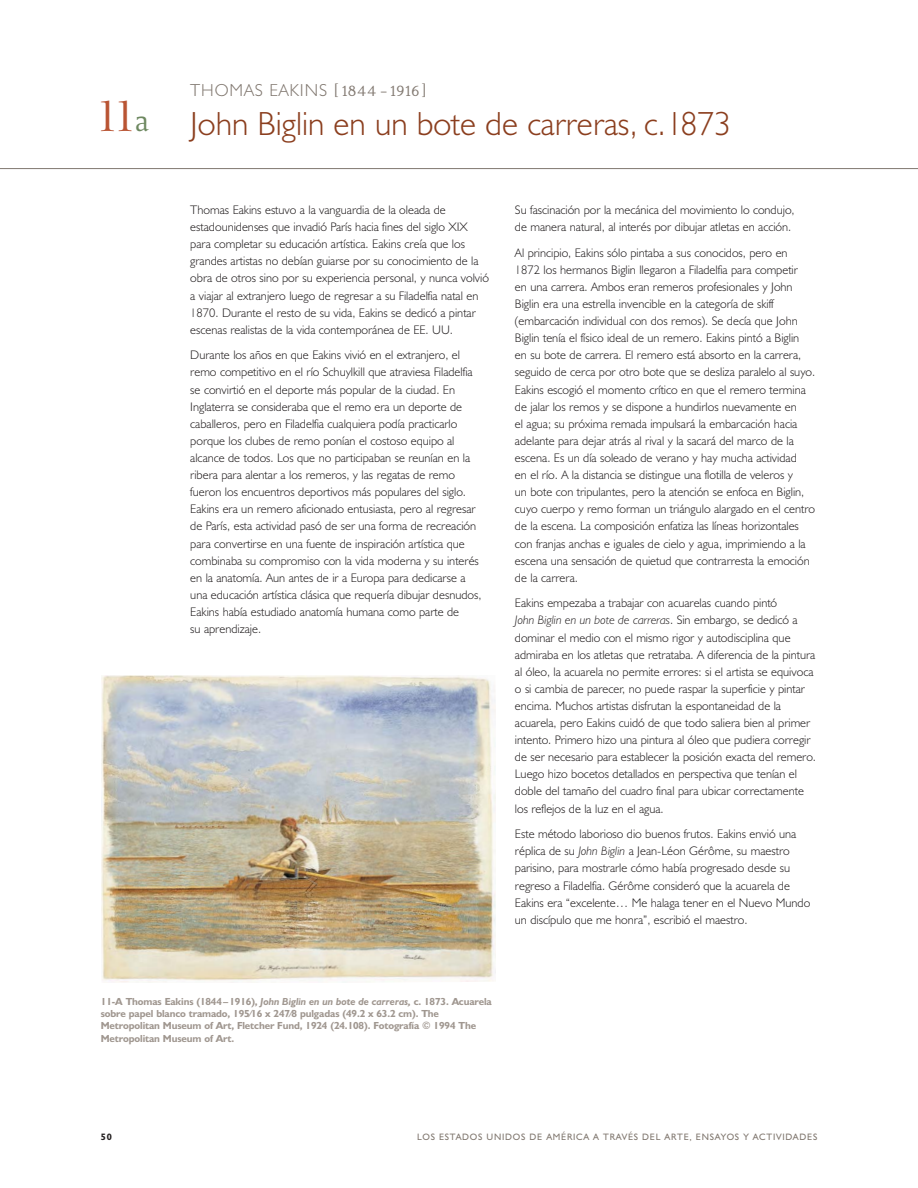
<style>
.page{position:relative;width:918px;height:1188px;background:#fff}
.page>*{position:absolute;margin:0;border:0;box-sizing:border-box;transform-origin:0 0}
.t1{font:300 33.6px "Humanist 521 BT";color:#8b3e1e}
.t2{font:300 17.4px "Humanist 521 BT";letter-spacing:.05em;color:#817870}
.t3{font:300 12.45px/17.1px "Humanist 521 BT";color:#231f20}
.t4{font:700 10.2px/12.5px "Humanist 521 BT";letter-spacing:-.01em;color:#a09790}
.t5{font:9.3px "Humanist 521 BT";letter-spacing:.08em;color:#817870}
.t6{font:700 9.3px "Humanist 521 BT";color:#231f20}
.s1{font-family:"Dyadis ITC";font-weight:400}
.s2{font-family:"Bulmer BT";font-weight:400;font-size:44.85px;color:#b95433}
.s3{font-family:"Weiss BT";font-weight:400;font-size:34.8px;color:#6d8860}
.s4{font-style:italic}
</style>
<div class="page">
<hr style="left:0;top:168px;width:918px;height:1px;background:#817870">
<img style="left:102px;top:675px;width:393px;height:307px">
<p class="t2" style="left:190px;top:84px;width:239px">THOMAS EAKINS <span class="s1">[1844 –1916]</span></p>
<p class="t1" style="left:96px;top:113px;width:637px"><span class="s2">11</span><span class="s3">a</span> John Biglin en un bote de carreras, c.1873</p>
<p class="t3" style="left:190px;top:203px;width:300px">Thomas Eakins estuvo a la vanguardia de la oleada de estadounidenses que invadió París hacia fines del siglo XIX para completar su educación artística. Eakins creía que los grandes artistas no debían guiarse por su conocimiento de la obra de otros sino por su experiencia personal, y nunca volvió a viajar al extranjero luego de regresar a su Filadelfia natal en 1870. Durante el resto de su vida, Eakins se dedicó a pintar escenas realistas de la vida contemporánea de EE. UU.</p>
<p class="t3" style="left:190px;top:348px;width:293px">Durante los años en que Eakins vivió en el extranjero, el remo competitivo en el río Schuylkill que atraviesa Filadelfia se convirtió en el deporte más popular de la ciudad. En Inglaterra se consideraba que el remo era un deporte de caballeros, pero en Filadelfia cualquiera podía practicarlo porque los clubes de remo ponían el costoso equipo al alcance de todos. Los que no participaban se reunían en la ribera para alentar a los remeros, y las regatas de remo fueron los encuentros deportivos más populares del siglo.<br>Eakins era un remero aficionado entusiasta, pero al regresar de París, esta actividad pasó de ser una forma de recreación para convertirse en una fuente de inspiración artística que combinaba su compromiso con la vida moderna y su interés en la anatomía. Aun antes de ir a Europa para dedicarse a una educación artística clásica que requería dibujar desnudos, Eakins había estudiado anatomía humana como parte de<br>su aprendizaje.</p>
<p class="t3" style="left:515px;top:203px;width:281px">Su fascinación por la mecánica del movimiento lo condujo, de manera natural, al interés por dibujar atletas en acción.</p>
<p class="t3" style="left:515px;top:245px;width:302px">Al principio, Eakins sólo pintaba a sus conocidos, pero en 1872 los hermanos Biglin llegaron a Filadelfia para competir<br>en una carrera. Ambos eran remeros profesionales y John Biglin era una estrella invencible en la categoría de skiff (embarcación individual con dos remos). Se decía que John Biglin tenía el físico ideal de un remero. Eakins pintó a Biglin<br>en su bote de carrera. El remero está absorto en la carrera, seguido de cerca por otro bote que se desliza paralelo al suyo.<br>Eakins escogió el momento crítico en que el remero termina de jalar los remos y se dispone a hundirlos nuevamente en<br>el agua; su próxima remada impulsará la embarcación hacia adelante para dejar atrás al rival y la sacará del marco de la escena. Es un día soleado de verano y hay mucha actividad<br>en el río. A la distancia se distingue una flotilla de veleros y<br>un bote con tripulantes, pero la atención se enfoca en Biglin, cuyo cuerpo y remo forman un triángulo alargado en el centro de la escena. La composición enfatiza las líneas horizontales con franjas anchas e iguales de cielo y agua, imprimiendo a la escena una sensación de quietud que contrarresta la emoción de la carrera.</p>
<p class="t3" style="left:515px;top:596px;width:302px">Eakins empezaba a trabajar con acuarelas cuando pintó<br><span class="s4">John Biglin en un bote de carreras</span>. Sin embargo, se dedicó a dominar el medio con el mismo rigor y autodisciplina que admiraba en los atletas que retrataba. A diferencia de la pintura al óleo, la acuarela no permite errores: si el artista se equivoca</p>
<p class="t3" style="left:515px;top:681px;width:303px">o si cambia de parecer, no puede raspar la superficie y pintar encima. Muchos artistas disfrutan la espontaneidad de la acuarela, pero Eakins cuidó de que todo saliera bien al primer intento. Primero hizo una pintura al óleo que pudiera corregir de ser necesario para establecer la posición exacta del remero.<br>Luego hizo bocetos detallados en perspectiva que tenían el doble del tamaño del cuadro final para ubicar correctamente los reflejos de la luz en el agua.</p>
<p class="t3" style="left:515px;top:827px;width:297px">Este método laborioso dio buenos frutos. Eakins envió una réplica de su <span class="s4">John Biglin</span> a Jean-Léon Gérôme, su maestro parisino, para mostrarle cómo había progresado desde su regreso a Filadelfia. Gérôme consideró que la acuarela de Eakins era “excelente… Me halaga tener en el Nuevo Mundo un discípulo que me honra”, escribió el maestro.</p>
<p class="t4" style="left:101px;top:996px;width:393px">11-A Thomas Eakins (1844–1916), <span class="s4">John Biglin en un bote de carreras,</span> c. 1873. Acuarela sobre papel blanco tramado, 195⁄16 x 247⁄8 pulgadas (49.2 x 63.2 cm). The Metropolitan Museum of Art, Fletcher Fund, 1924 (24.108). Fotografía © 1994 The Metropolitan Museum of Art.</p>
<p class="t6" style="left:101px;top:1134px;width:13px">50</p>
<p class="t5" style="left:417px;top:1134px;width:402px">LOS ESTADOS UNIDOS DE AMÉRICA A TRAVÉS DEL ARTE, ENSAYOS Y ACTIVIDADES</p>
</div>
